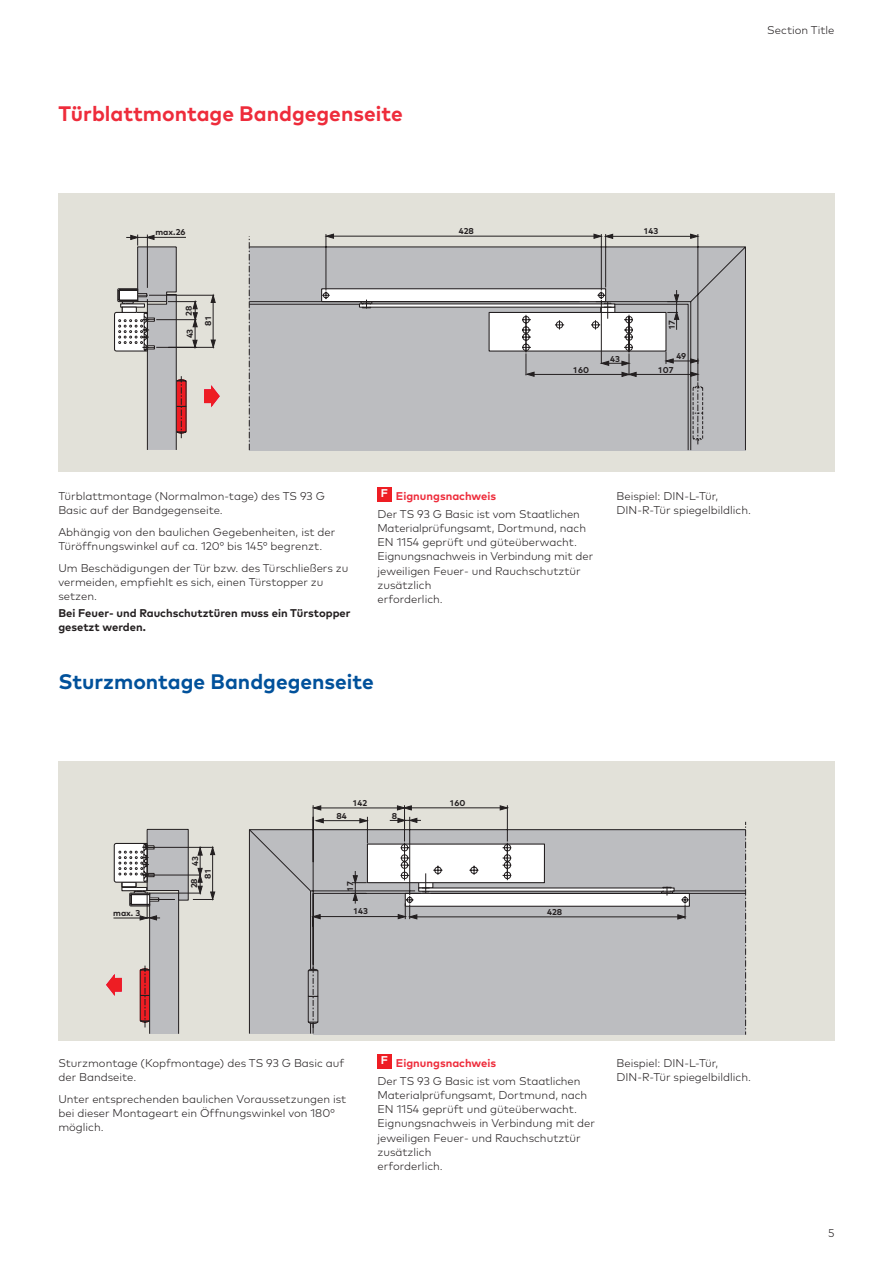
<style>
.page{position:relative;width:893px;height:1263px;background:#fff}
.page>*{position:absolute;margin:0;border:0;box-sizing:border-box;transform-origin:0 0}
.t1{font:700 21px "Mark Pro";color:#ee2c3b}
.t2{font:700 21px "Mark Pro";color:#01519b}
.t3{font:300 11.25px/14.2px "Mark Pro";color:#231f20}
.t4{font:700 11.25px/14.2px "Mark Pro";color:#231f20}
.t5{font:700 8.55px "Mark Pro";color:#231f20}
.s1{font-weight:700;color:#ee2c3b}
</style>
<div class="page">
<div style="left:58px;top:193px;width:776px;height:279px;background:#e2e1d9"></div>
<svg style="left:250px;top:234px;width:496px;height:216px;background:#bbbcbd"></svg>
<svg style="left:114px;top:235px;width:106px;height:215px"></svg>
<svg style="left:249px;top:236px;width:1px;height:214px"></svg>
<svg style="left:321px;top:288px;width:382px;height:157px;background:#bebfc1"></svg>
<div style="left:58px;top:761px;width:776px;height:280px;background:#e2e1d9"></div>
<svg style="left:249px;top:805px;width:497px;height:229px"></svg>
<div style="left:249px;top:829px;width:423px;height:168px;background:#bcbdc0"></div>
<svg style="left:308px;top:966px;width:10px;height:62px"></svg>
<svg style="left:140px;top:965px;width:9px;height:63px"></svg>
<div style="left:150px;top:893px;width:29px;height:141px;background:#bcbdc0"></div>
<div style="left:149px;top:893px;width:30px;height:141px;border:1px solid #231f20"></div>
<svg style="left:106px;top:974px;width:16px;height:22px"></svg>
<svg style="left:113px;top:829px;width:102px;height:91px"></svg>
<svg style="left:745px;top:822px;width:1px;height:213px"></svg>
<svg style="left:366px;top:843px;width:324px;height:64px;background:#cbcbcc"></svg>
<div style="left:377px;top:1054px;width:15px;height:14px;background:#ee1d23"></div>
<div style="left:377px;top:487px;width:15px;height:14px;background:#ee1d23"></div>
<h1 class="t1" style="left:58px;top:98px;width:346px">Türblattmontage Bandgegenseite</h1>
<p class="t5" style="left:155px;top:227px;width:32px">max.26</p>
<p class="t5" style="left:184px;top:316px;width:12px;rotate:-90deg">28</p>
<p class="t5" style="left:185px;top:338px;width:11px;rotate:-90deg">43</p>
<p class="t5" style="left:203px;top:326px;width:10px;rotate:-90deg">81</p>
<p class="t5" style="left:459px;top:226px;width:17px">428</p>
<p class="t5" style="left:644px;top:226px;width:16px">143</p>
<p class="t5" style="left:610px;top:354px;width:11px">43</p>
<p class="t5" style="left:667px;top:329px;width:10px;rotate:-90deg">17</p>
<p class="t5" style="left:676px;top:351px;width:11px">49</p>
<p class="t5" style="left:574px;top:365px;width:17px">160</p>
<p class="t5" style="left:658px;top:365px;width:17px">107</p>
<p class="t3" style="left:767px;top:22px;width:69px">Section Title</p>
<p class="t3" style="left:58px;top:487px;width:268px">Türblattmontage (Normalmon-tage) des TS 93 G<br>Basic auf der Bandgegenseite.</p>
<p class="t3" style="left:58px;top:523px;width:279px">Abhängig von den baulichen Gegebenheiten, ist der<br>Türöffnungswinkel auf ca. 120° bis 145° begrenzt.</p>
<p class="t3" style="left:58px;top:559px;width:292px">Um Beschädigungen der Tür bzw. des Türschließers zu vermeiden, empfiehlt es sich, einen Türstopper zu setzen.</p>
<p class="t4" style="left:58px;top:604px;width:294px">Bei Feuer- und Rauchschutztüren muss ein Türstopper gesetzt werden.</p>
<p class="t3" style="left:377px;top:486px;width:204px;line-height:18px;text-indent:4px"><sup>F</sup> <span class="s1">Eignungsnachweis<br></span>Der TS 93 G Basic ist vom Staatlichen</p>
<p class="t3" style="left:377px;top:520px;width:218px">Materialprüfungsamt, Dortmund, nach<br>EN 1154 geprüft und güteüberwacht.<br>Eignungsnachweis in Verbindung mit der jeweiligen Feuer- und Rauchschutztür zusätzlich<br>erforderlich.</p>
<h1 class="t2" style="left:58px;top:665px;width:317px">Sturzmontage Bandgegenseite</h1>
<p class="t3" style="left:617px;top:487px;width:136px">Beispiel: DIN-L-Tür,<br>DIN-R-Tür spiegelbildlich.</p>
<p class="t5" style="left:113px;top:908px;width:29px">max. 3</p>
<p class="t5" style="left:190px;top:866px;width:11px;rotate:-90deg">43</p>
<p class="t5" style="left:203px;top:879px;width:10px;rotate:-90deg">81</p>
<p class="t5" style="left:189px;top:888px;width:12px;rotate:-90deg">28</p>
<p class="t5" style="left:353px;top:798px;width:16px">142</p>
<p class="t5" style="left:450px;top:798px;width:17px">160</p>
<p class="t5" style="left:337px;top:811px;width:12px">84</p>
<p class="t5" style="left:392px;top:811px;width:7px">8</p>
<p class="t5" style="left:345px;top:891px;width:10px;rotate:-90deg">17</p>
<p class="t5" style="left:354px;top:906px;width:16px">143</p>
<p class="t5" style="left:547px;top:907px;width:17px">428</p>
<p class="t3" style="left:58px;top:1054px;width:288px">Sturzmontage (Kopfmontage) des TS 93 G Basic auf der Bandseite.</p>
<p class="t3" style="left:58px;top:1090px;width:289px">Unter entsprechenden baulichen Voraussetzungen ist bei dieser Montageart ein Öffnungswinkel von 180° möglich.</p>
<p class="t3" style="left:377px;top:1053px;width:205px;line-height:18px;text-indent:4px"><sup>F</sup> <span class="s1">Eignungsnachweis<br></span>Der TS 93 G Basic ist vom Staatlichen</p>
<p class="t3" style="left:377px;top:1087px;width:219px">Materialprüfungsamt, Dortmund, nach<br>EN 1154 geprüft und güteüberwacht.<br>Eignungsnachweis in Verbindung mit der jeweiligen Feuer- und Rauchschutztür zusätzlich<br>erforderlich.</p>
<p class="t3" style="left:617px;top:1054px;width:136px">Beispiel: DIN-L-Tür,<br>DIN-R-Tür spiegelbildlich.</p>
<p class="t3" style="left:828px;top:1225px;width:8px">5</p>
</div>
